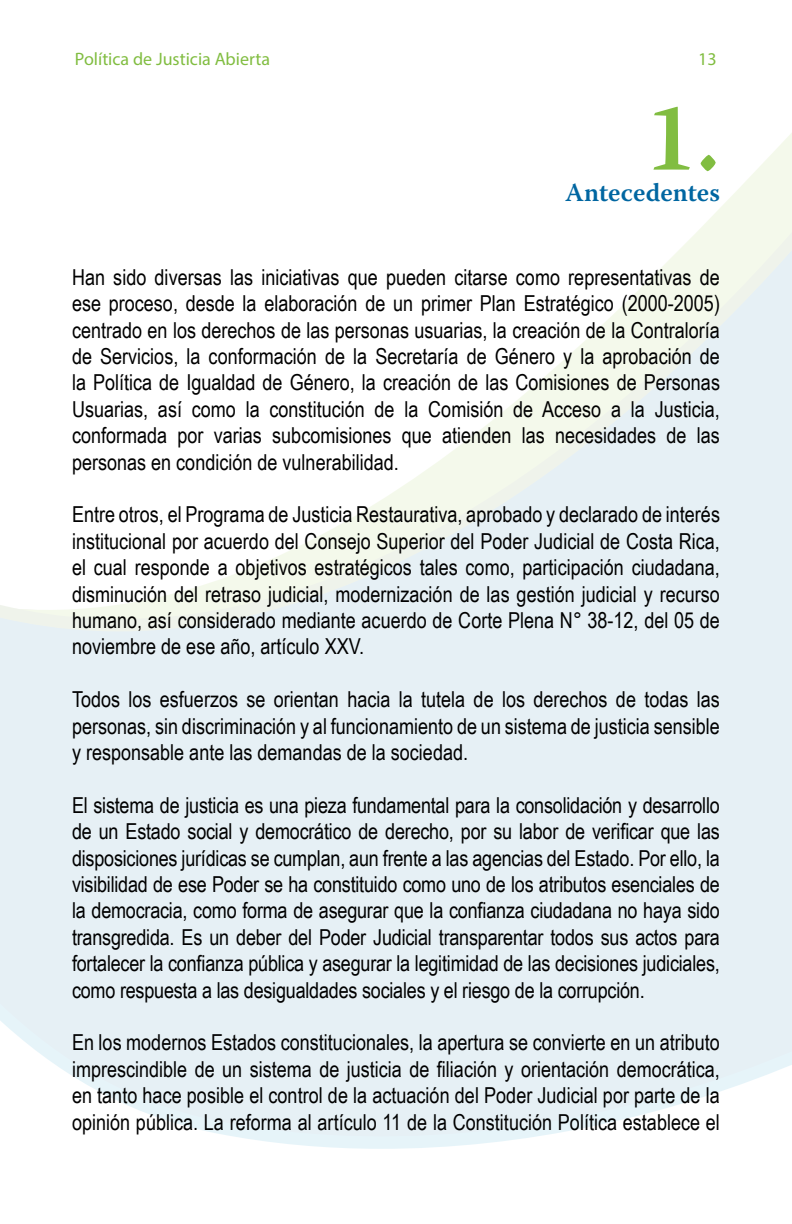
<style>
.page{position:relative;width:792px;height:1224px;background:#fff}
.page>*{position:absolute;margin:0;border:0;box-sizing:border-box;transform-origin:0 0}
.t1{font:600 96px "Warnock Pro";color:#81bd41}
.t2{font:600 26px "Warnock Pro";color:#0066a1}
.t3{font:22px/26.4px "Arial Narrow";color:#000;text-align:justify}
.t4{font:18px "Myriad Pro";color:#81bd41}
</style>
<div class="page">
<svg style="left:714px;top:133px;width:78px;height:82px;fill:#f5faed"></svg>
<div style="left:0;top:631px;width:792px;height:357px;background:#e6f0f5"></div>
<svg style="left:0;top:215px;width:792px;height:416px"></svg>
<svg style="left:0;top:988px;width:792px;height:161px;fill:#e6f0f5"></svg>
<p class="t4" style="left:75px;top:48px;width:197px">Política de Justicia Abierta</p>
<p class="t4" style="left:698px;top:48px;width:20px">13</p>
<h1 class="t1" style="left:645px;top:80px;width:76px">1.</h1>
<p class="t2" style="left:565px;top:177px;width:156px">Antecedentes</p>
<p class="t3" style="left:72px;top:263px;width:650px">Han sido diversas las iniciativas que pueden citarse como representativas de ese proceso, desde la elaboración de un primer Plan Estratégico (2000-2005) centrado en los derechos de las personas usuarias, la creación de la Contraloría de Servicios, la conformación de la Secretaría de Género y la aprobación de la Política de Igualdad de Género, la creación de las Comisiones de Personas Usuarias, así como la constitución de la Comisión de Acceso a la Justicia, conformada por varias subcomisiones que atienden las necesidades de las personas en condición de vulnerabilidad.</p>
<p class="t3" style="left:72px;top:501px;width:650px">Entre otros, el Programa de Justicia Restaurativa, aprobado y declarado de interés institucional por acuerdo del Consejo Superior del Poder Judicial de Costa Rica, el cual responde a objetivos estratégicos tales como, participación ciudadana, disminución del retraso judicial, modernización de las gestión judicial y recurso humano, así considerado mediante acuerdo de Corte Plena N° 38-12, del 05 de noviembre de ese año, artículo XXV.</p>
<p class="t3" style="left:72px;top:685px;width:649px">Todos los esfuerzos se orientan hacia la tutela de los derechos de todas las personas, sin discriminación y al funcionamiento de un sistema de justicia sensible y responsable ante las demandas de la sociedad.</p>
<p class="t3" style="left:72px;top:791px;width:650px">El sistema de justicia es una pieza fundamental para la consolidación y desarrollo de un Estado social y democrático de derecho, por su labor de verificar que las disposiciones jurídicas se cumplan, aun frente a las agencias del Estado. Por ello, la visibilidad de ese Poder se ha constituido como uno de los atributos esenciales de la democracia, como forma de asegurar que la confianza ciudadana no haya sido transgredida. Es un deber del Poder Judicial transparentar todos sus actos para fortalecer la confianza pública y asegurar la legitimidad de las decisiones judiciales, como respuesta a las desigualdades sociales y el riesgo de la corrupción.</p>
<p class="t3" style="left:72px;top:1029px;width:650px">En los modernos Estados constitucionales, la apertura se convierte en un atributo imprescindible de un sistema de justicia de filiación y orientación democrática, en tanto hace posible el control de la actuación del Poder Judicial por parte de la opinión pública. La reforma al artículo 11 de la Constitución Política establece el</p>
</div>
